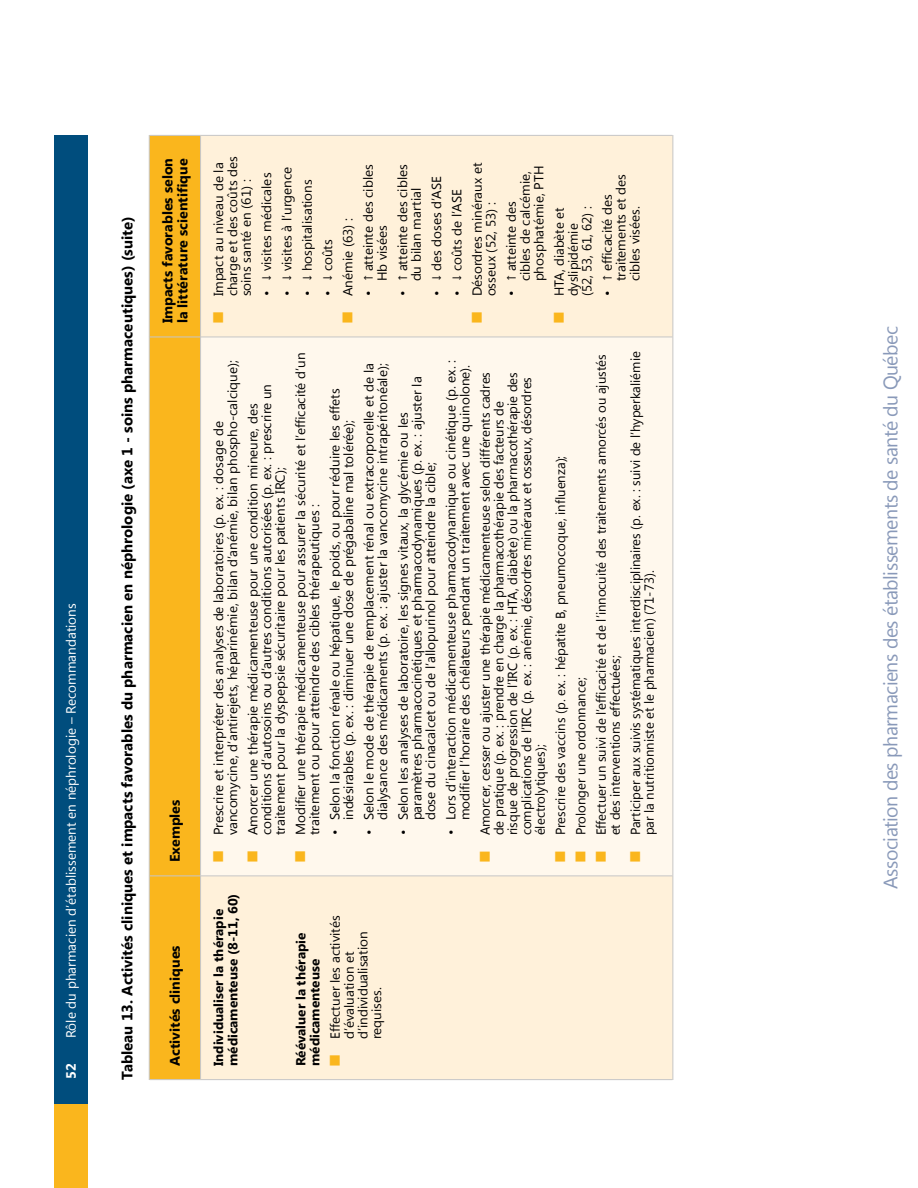
<style>
.page{position:relative;width:918px;height:1188px;background:#fff}
.page>*{position:absolute;margin:0;border:0;box-sizing:border-box;transform-origin:0 0}
.t1{font:19.5px "Segoe UI";letter-spacing:-.025em;color:#8999b9}
.t2{font:700 15px "Segoe UI";color:#000}
.t3{font:700 13.8px/15px "Segoe UI";color:#000}
.t4{font:13.5px "Segoe UI";color:#fff}
.t5{font:700 13.5px "Segoe UI";color:#fff}
.t6{font:13.2px/13.8px "Segoe UI";color:#000}
.t7{font:700 13.2px/14.1px "Segoe UI";color:#000}
.s1{color:#fab61d}
</style>
<div class="page">
<div style="left:54px;top:135px;width:34px;height:1011px;background:#004d7d"></div>
<div style="left:54px;top:1104px;width:34px;height:84px;background:#fab61d"></div>
<div style="left:150px;top:136px;width:50px;height:943px;background:#fab61d"></div>
<div style="left:201px;top:136px;width:472px;height:943px;background:#fff1da"></div>
<div style="left:201px;top:337px;width:472px;height:539px;background:#fff8ed"></div>
<hr style="left:149px;top:876px;width:1px;height:204px;background:#c6c6c6">
<hr style="left:149px;top:337px;width:1px;height:539px;background:#c6c6c6">
<hr style="left:149px;top:135px;width:1px;height:202px;background:#c6c6c6">
<hr style="left:200px;top:876px;width:1px;height:203px;background:#c6c6c6">
<hr style="left:200px;top:337px;width:1px;height:539px;background:#c6c6c6">
<hr style="left:200px;top:136px;width:1px;height:201px;background:#c6c6c6">
<hr style="left:673px;top:876px;width:1px;height:204px;background:#c6c6c6">
<hr style="left:673px;top:337px;width:1px;height:539px;background:#c6c6c6">
<hr style="left:673px;top:135px;width:1px;height:202px;background:#c6c6c6">
<hr style="left:150px;top:1079px;width:51px;height:1px;background:#c6c6c6">
<hr style="left:150px;top:876px;width:50px;height:1px;background:#c6c6c6">
<hr style="left:150px;top:337px;width:50px;height:1px;background:#c6c6c6">
<hr style="left:150px;top:135px;width:51px;height:1px;background:#c6c6c6">
<hr style="left:201px;top:1079px;width:472px;height:1px;background:#c6c6c6">
<hr style="left:201px;top:876px;width:472px;height:1px;background:#c6c6c6">
<hr style="left:201px;top:337px;width:472px;height:1px;background:#c6c6c6">
<hr style="left:201px;top:135px;width:472px;height:1px;background:#c6c6c6">
<p class="t4" style="left:62px;top:1038px;width:436px;rotate:-90deg">Rôle du pharmacien d’établissement en néphrologie – Recommandations</p>
<p class="t5" style="left:61px;top:1079px;width:17px;rotate:-90deg">52</p>
<p class="t2" style="left:116px;top:1080px;width:865px;rotate:-90deg">Tableau 13. Activités cliniques et impacts favorables du pharmacien en néphrologie (axe 1 - soins pharmaceutiques) (suite)</p>
<p class="t3" style="left:159px;top:323px;width:167px;rotate:-90deg">Impacts favorables selon la littérature scientifique</p>
<p class="t3" style="left:167px;top:862px;width:64px;rotate:-90deg">Exemples</p>
<p class="t3" style="left:167px;top:1066px;width:122px;rotate:-90deg">Activités cliniques</p>
<p class="t6" style="left:211px;top:296px;width:142px;text-indent:-27px;rotate:-90deg"><span class="s1">■</span> Impact au niveau de la charge et des coûts des soins santé en (61) :</p>
<p class="t6" style="left:259px;top:296px;width:125px;rotate:-90deg">• ↓ visites médicales</p>
<p class="t6" style="left:279px;top:296px;width:131px;rotate:-90deg">• ↓ visites à l’urgence</p>
<p class="t6" style="left:300px;top:296px;width:119px;rotate:-90deg">• ↓ hospitalisations</p>
<p class="t6" style="left:320px;top:296px;width:59px;rotate:-90deg">• ↓ coûts</p>
<p class="t6" style="left:340px;top:323px;width:107px;rotate:-90deg"><span class="s1">■</span> Anémie (63) :</p>
<p class="t6" style="left:361px;top:281px;width:119px;text-indent:-15px;rotate:-90deg">• ↑ atteinte des cibles<br>Hb visées</p>
<p class="t6" style="left:395px;top:281px;width:119px;text-indent:-15px;rotate:-90deg">• ↑ atteinte des cibles du bilan martial</p>
<p class="t6" style="left:429px;top:296px;width:122px;rotate:-90deg">• ↓ des doses d’ASE</p>
<p class="t6" style="left:449px;top:296px;width:109px;rotate:-90deg">• ↓ coûts de l’ASE</p>
<p class="t6" style="left:470px;top:296px;width:135px;text-indent:-27px;rotate:-90deg"><span class="s1">■</span> Désordres minéraux et osseux (52, 53) :</p>
<p class="t6" style="left:504px;top:281px;width:117px;text-indent:-15px;rotate:-90deg">• ↑ atteinte des cibles de calcémie, phosphatémie, PTH</p>
<p class="t6" style="left:552px;top:296px;width:92px;text-indent:-27px;rotate:-90deg"><span class="s1">■</span> HTA, diabète et dyslipidémie (52, 53, 61, 62) :</p>
<p class="t6" style="left:600px;top:281px;width:109px;text-indent:-15px;rotate:-90deg">• ↑ efficacité des traitements et des cibles visées.</p>
<p class="t6" style="left:594px;top:835px;width:482px;text-indent:-27px;rotate:-90deg"><span class="s1">■</span> Effectuer un suivi de l’efficacité et de l’innocuité des traitements amorcés ou ajustés et des interventions effectuées;</p>
<p class="t6" style="left:628px;top:835px;width:486px;text-indent:-27px;rotate:-90deg"><span class="s1">■</span> Participer aux suivis systématiques interdisciplinaires (p. ex. : suivi de l’hyperkaliémie par la nutritionniste et le pharmacien) (71-73).</p>
<p class="t6" style="left:293px;top:835px;width:484px;text-indent:-27px;rotate:-90deg"><span class="s1">■</span> Modifier une thérapie médicamenteuse pour assurer la sécurité et l’efficacité d’un traitement ou pour atteindre des cibles thérapeutiques :</p>
<p class="t6" style="left:443px;top:820px;width:462px;text-indent:-15px;rotate:-90deg">• Lors d’interaction médicamenteuse pharmacodynamique ou cinétique (p. ex. : modifier l’horaire des chélateurs pendant un traitement avec une quinolone).</p>
<p class="t6" style="left:211px;top:835px;width:477px;text-indent:-27px;rotate:-90deg"><span class="s1">■</span> Prescrire et interpréter des analyses de laboratoires (p. ex. : dosage de vancomycine, d’antirejets, héparinémie, bilan d’anémie, bilan phospho-calcique);</p>
<p class="t6" style="left:361px;top:835px;width:474px;text-align:right;rotate:-90deg">• Selon le mode de thérapie de remplacement rénal ou extracorporelle et de la dialysance des médicaments (p. ex. : ajuster la vancomycine intrapéritonéale);</p>
<p class="t6" style="left:478px;top:835px;width:465px;text-indent:-27px;rotate:-90deg"><span class="s1">■</span> Amorcer, cesser ou ajuster une thérapie médicamenteuse selon différents cadres de pratique (p. ex. : prendre en charge la pharmacothérapie des facteurs de risque de progression de l’IRC (p. ex. : HTA, diabète) ou la pharmacothérapie des complications de l’IRC (p. ex. : anémie, désordres minéraux et osseux, désordres électrolytiques);</p>
<p class="t6" style="left:396px;top:820px;width:445px;text-indent:-15px;rotate:-90deg">• Selon les analyses de laboratoire, les signes vitaux, la glycémie ou les paramètres pharmacocinétiques et pharmacodynamiques (p. ex. : ajuster la dose du cinacalcet ou de l’allopurinol pour atteindre la cible;</p>
<p class="t6" style="left:245px;top:835px;width:453px;text-indent:-27px;rotate:-90deg"><span class="s1">■</span> Amorcer une thérapie médicamenteuse pour une condition mineure, des conditions d’autosoins ou d’autres conditions autorisées (p. ex. : prescrire un traitement pour la dyspepsie sécuritaire pour les patients IRC);</p>
<p class="t6" style="left:327px;top:820px;width:434px;text-indent:-15px;rotate:-90deg">• Selon la fonction rénale ou hépatique, le poids, ou pour réduire les effets indésirables (p. ex. : diminuer une dose de prégabaline mal tolérée);</p>
<p class="t6" style="left:553px;top:862px;width:408px;rotate:-90deg"><span class="s1">■</span> Prescrire des vaccins (p. ex. : hépatite B, pneumocoque, influenza);</p>
<p class="t6" style="left:573px;top:862px;width:187px;rotate:-90deg"><span class="s1">■</span> Prolonger une ordonnance;</p>
<p class="t7" style="left:211px;top:1066px;width:174px;rotate:-90deg">Individualiser la thérapie médicamenteuse (8-11, 60)</p>
<p class="t7" style="left:293px;top:1066px;width:135px;rotate:-90deg">Réévaluer la thérapie médicamenteuse</p>
<p class="t6" style="left:328px;top:1039px;width:125px;text-indent:-27px;rotate:-90deg"><span class="s1">■</span> Effectuer les activités d’évaluation et d’individualisation requises.</p>
<h1 class="t1" style="left:877px;top:889px;width:564px;rotate:-90deg">Association des pharmaciens des établissements de santé du Québec</h1>
</div>
